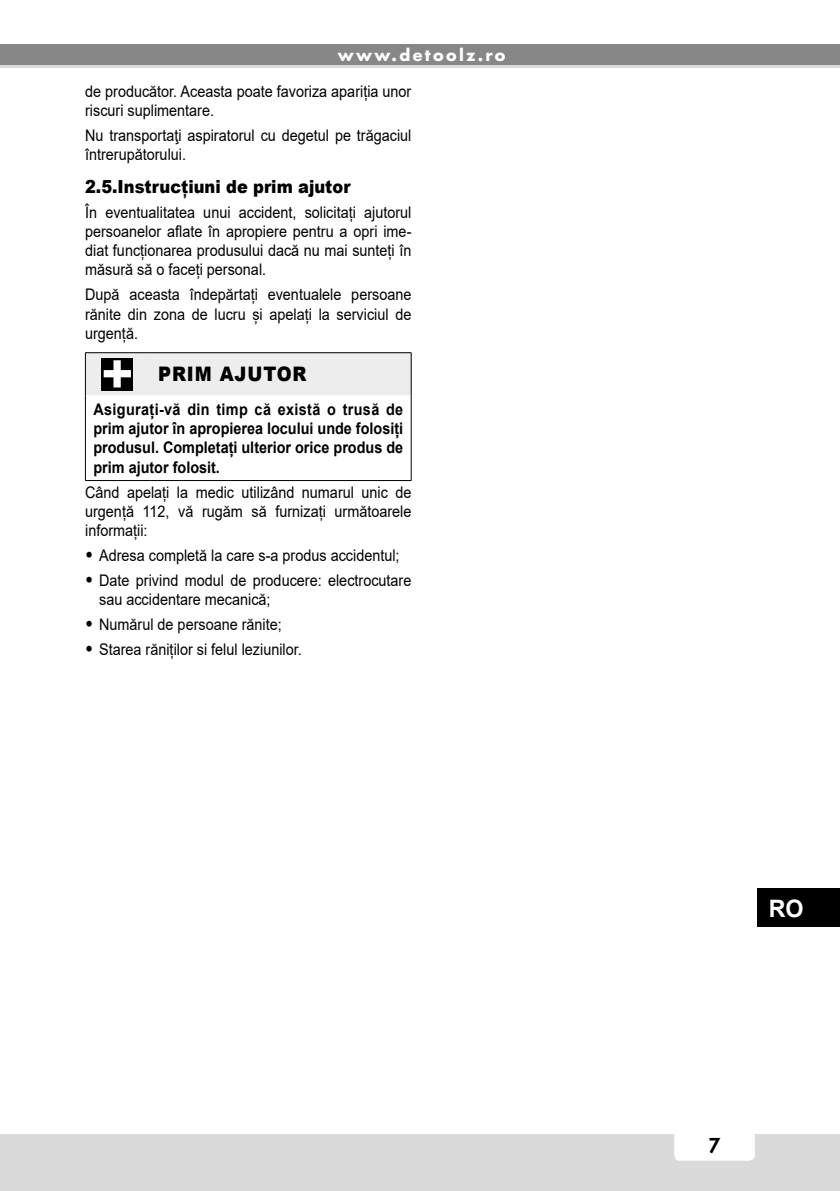
<style>
.page{position:relative;width:840px;height:1191px;background:#fff}
.page>*{position:absolute;margin:0;border:0;box-sizing:border-box;transform-origin:0 0}
.t1{font:700 24px "Arial";color:#fff}
.t2{font:900 20px "Arial";letter-spacing:.05em;color:#000;scale:.9 1}
.t3{font:800 20px "Futura";color:#000}
.t4{font:900 18px "Arial";color:#000;scale:.9 1}
.t5{font:16px/19.2px "Arial";color:#000;scale:.9 1}
.t6{font:700 16px/19.2px "Arial";color:#000;text-align:justify;scale:.9 1}
.t7{font:700 16px "Futura";letter-spacing:.15em;color:#fff}
.s1{font-weight:900;font-size:18px}
</style>
<div class="page">
<div style="left:0;top:1134px;width:839px;height:57px;background:#dadada"></div>
<div style="left:674px;top:1120px;width:80px;height:40px;background:#fff;border-radius:6px"></div>
<div style="left:0;top:44px;width:839px;height:24px;background:#878787"></div>
<hr style="left:0;top:65px;width:839px;height:3px;background:#dadada">
<div style="left:757px;top:888px;width:82px;height:39px;background:#000"></div>
<hr style="left:410px;top:395px;width:1px;height:85px;background:#000">
<hr style="left:85px;top:352px;width:65px;height:1px;background:#000">
<hr style="left:150px;top:352px;width:261px;height:1px;background:#000">
<hr style="left:85px;top:395px;width:1px;height:85px;background:#000">
<hr style="left:85px;top:480px;width:65px;height:1px;background:#000">
<hr style="left:150px;top:480px;width:261px;height:1px;background:#000">
<svg style="left:85px;top:353px;width:326px;height:42px"></svg>
<p class="t7" style="left:338px;top:44px;width:169px">www.detoolz.ro</p>
<p class="t5" style="left:85px;top:81px;width:364px">de producător. Aceasta poate favoriza apariția unor riscuri suplimentare.</p>
<p class="t5" style="left:85px;top:125px;width:364px">Nu transportaţi aspiratorul cu degetul pe trăgaciul întrerupătorului.</p>
<p class="t4" style="left:85px;top:173px;width:296px">2.5.Instrucțiuni de prim ajutor</p>
<p class="t5" style="left:85px;top:202px;width:364px;text-align:justify">În eventualitatea unui accident, solicitați ajutorul persoanelor aflate în apropiere pentru a opri ime&shy;diat funcționarea produsului dacă nu mai sunteți în măsură să o faceți personal.</p>
<p class="t5" style="left:85px;top:285px;width:364px;text-align:justify">După aceasta îndepărtați eventualele persoane rănite din zona de lucru și apelați la serviciul de urgență.</p>
<p class="t2" style="left:158px;top:359px;width:166px">PRIM AJUTOR</p>
<p class="t6" style="left:93px;top:400px;width:345px">Asigurați-vă din timp că există o trusă de prim ajutor în apropierea locului unde folosiți produsul. Completați ulterior orice produs de prim ajutor folosit.</p>
<p class="t5" style="left:85px;top:482px;width:364px;text-align:justify">Când apelați la medic utilizând numarul unic de urgență 112, vă rugăm să furnizați următoarele informații:</p>
<p class="t5" style="left:85px;top:545px;width:351px"><span class="s1">•</span> Adresa completă la care s-a produs accidentul;</p>
<p class="t5" style="left:99px;top:570px;width:348px;text-indent:-14px"><span class="s1">•</span> Date privind modul de producere: electrocutare sau accidentare mecanică;</p>
<p class="t5" style="left:85px;top:614px;width:220px"><span class="s1">•</span> Numărul de persoane rănite;</p>
<p class="t5" style="left:85px;top:639px;width:242px"><span class="s1">•</span> Starea răniților si felul leziunilor.</p>
<h1 class="t1" style="left:768px;top:891px;width:36px">RO</h1>
<p class="t3" style="left:708px;top:1132px;width:13px">7</p>
</div>
